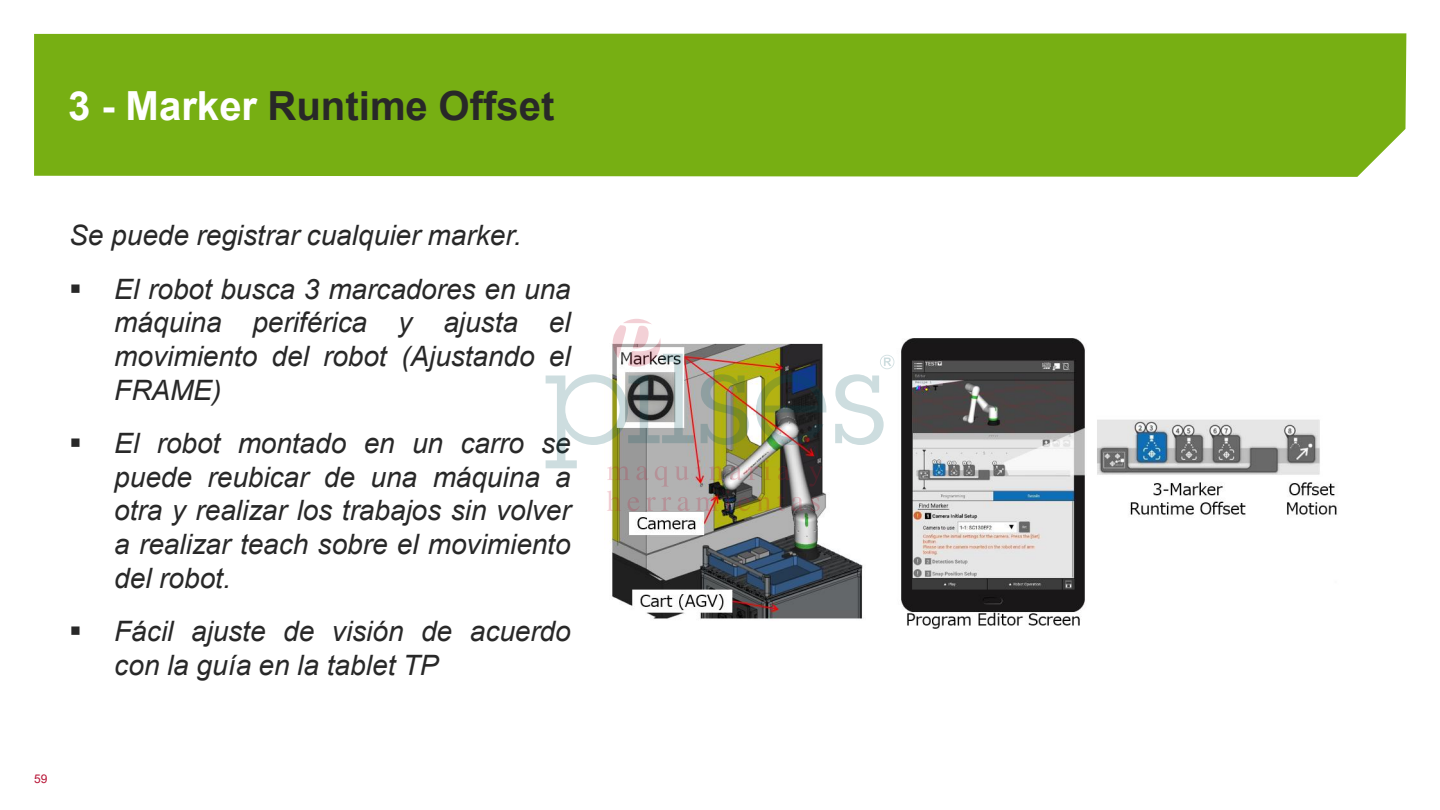
<style>
.page{position:relative;width:1440px;height:810px;background:#fff}
.page>*{position:absolute;margin:0;border:0;box-sizing:border-box;transform-origin:0 0}
.t1{font:700 40.2px "Arial";color:#282828}
.t2{font:italic 28.2px "Arial";color:#282828}
.t3{font:italic 28px/33.6px "Arial";color:#282828}
.t4{font:12px "Arial";color:#b71234}
.s1{color:#fff}
</style>
<div class="page">
<div style="left:34px;top:33px;width:1372px;height:144px;background:#77af13"></div>
<img style="left:610px;top:338px;width:727px;height:291px">
<img style="left:546px;top:319px;width:280px;height:192px">
<svg style="left:835px;top:355px;width:59px;height:90px"></svg>
<h1 class="t1" style="left:68px;top:78px;width:488px"><span class="s1">3 - Marker</span> Runtime Offset</h1>
<p class="t3" style="left:69px;top:219px;width:454px">Se puede registrar cualquier marker.</p>
<p class="t3" style="left:69px;top:273px;width:503px">▪ El robot busca 3 marcadores en una</p>
<p class="t2" style="left:114px;top:304px;width:458px">máquina periférica y ajusta el</p>
<p class="t3" style="left:114px;top:340px;width:458px">movimiento del robot (Ajustando el<br>FRAME)</p>
<p class="t3" style="left:69px;top:427px;width:503px">▪ El robot montado en un carro se</p>
<p class="t2" style="left:114px;top:459px;width:458px">puede reubicar de una máquina a</p>
<p class="t3" style="left:114px;top:494px;width:458px;text-align:justify">otra y realizar los trabajos sin volver a realizar teach sobre el movimiento del robot.</p>
<p class="t2" style="left:69px;top:613px;width:503px">▪ Fácil ajuste de visión de acuerdo</p>
<p class="t3" style="left:114px;top:649px;width:326px">con la guía en la tablet TP</p>
<p class="t4" style="left:34px;top:771px;width:15px">59</p>
</div>
